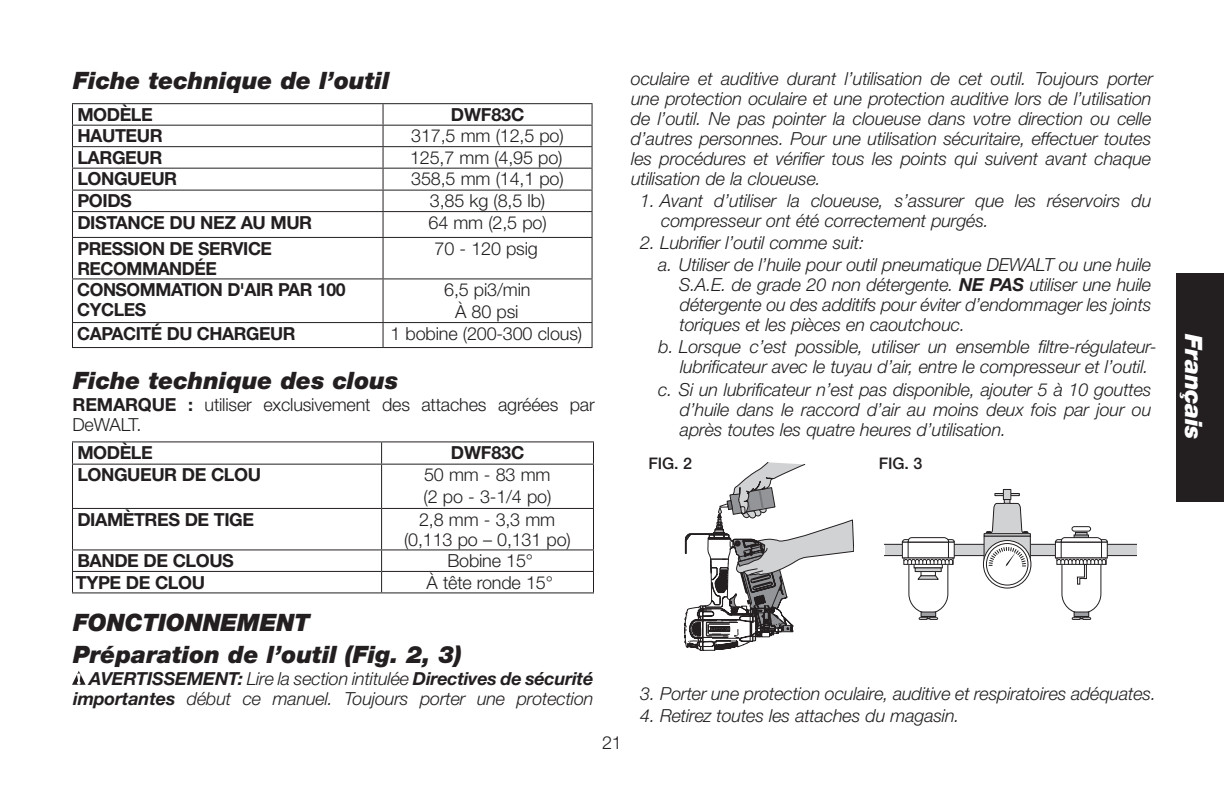
<style>
.page{position:relative;width:1224px;height:792px;background:#fff}
.page>*{position:absolute;margin:0;border:0;box-sizing:border-box;transform-origin:0 0}
.t1{font:italic 900 24px/32px "Helvetica Neue LT Std";color:#231f20}
.t2{font:italic 900 24px "Helvetica Neue LT Std";color:#fff}
.t3{font:italic 300 18px/20px "Helvetica Neue LT Std";letter-spacing:-.01em;color:#231f20;text-align:justify}
.t4{font:300 18px/22.2px "Helvetica Neue LT Std";letter-spacing:-.01em;color:#231f20;text-align:center}
.t5{font:700 18px/20px "Helvetica Neue LT Std";letter-spacing:-.025em;color:#231f20}
.t6{font:500 16px "Helvetica Neue LT Std";letter-spacing:-.01em;color:#231f20}
.s1{font-weight:700}
</style>
<div class="page">
<hr style="left:72px;top:146px;width:311px;height:1px;background:#231f20">
<hr style="left:383px;top:146px;width:210px;height:1px;background:#231f20">
<hr style="left:72px;top:168px;width:311px;height:1px;background:#231f20">
<hr style="left:383px;top:168px;width:210px;height:1px;background:#231f20">
<hr style="left:72px;top:190px;width:311px;height:1px;background:#231f20">
<hr style="left:383px;top:190px;width:210px;height:1px;background:#231f20">
<hr style="left:72px;top:211px;width:311px;height:1px;background:#231f20">
<hr style="left:383px;top:211px;width:210px;height:1px;background:#231f20">
<hr style="left:72px;top:237px;width:311px;height:1px;background:#231f20">
<hr style="left:72px;top:238px;width:1px;height:40px;background:#231f20">
<hr style="left:383px;top:237px;width:210px;height:1px;background:#231f20">
<hr style="left:383px;top:238px;width:1px;height:40px;background:#231f20">
<hr style="left:592px;top:238px;width:1px;height:40px;background:#231f20">
<hr style="left:72px;top:278px;width:311px;height:1px;background:#231f20">
<hr style="left:72px;top:279px;width:1px;height:43px;background:#231f20">
<hr style="left:383px;top:278px;width:210px;height:1px;background:#231f20">
<hr style="left:383px;top:279px;width:1px;height:43px;background:#231f20">
<hr style="left:592px;top:279px;width:1px;height:43px;background:#231f20">
<hr style="left:72px;top:322px;width:311px;height:1px;background:#231f20">
<svg style="left:72px;top:323px;width:1px;height:24px"></svg>
<hr style="left:383px;top:322px;width:210px;height:1px;background:#231f20">
<svg style="left:383px;top:323px;width:1px;height:24px"></svg>
<svg style="left:592px;top:323px;width:1px;height:24px"></svg>
<hr style="left:72px;top:347px;width:311px;height:1px;background:#231f20">
<hr style="left:383px;top:347px;width:210px;height:1px;background:#231f20">
<hr style="left:72px;top:103px;width:311px;height:1px;background:#231f20">
<svg style="left:72px;top:104px;width:1px;height:133px"></svg>
<hr style="left:383px;top:103px;width:210px;height:1px;background:#231f20">
<svg style="left:383px;top:104px;width:1px;height:133px"></svg>
<svg style="left:592px;top:104px;width:1px;height:133px"></svg>
<hr style="left:72px;top:125px;width:311px;height:1px;background:#231f20">
<hr style="left:383px;top:125px;width:210px;height:1px;background:#231f20">
<hr style="left:72px;top:441px;width:310px;height:1px;background:#231f20">
<svg style="left:72px;top:442px;width:1px;height:22px"></svg>
<hr style="left:382px;top:441px;width:212px;height:1px;background:#231f20">
<svg style="left:381px;top:442px;width:1px;height:22px"></svg>
<svg style="left:593px;top:442px;width:1px;height:22px"></svg>
<hr style="left:72px;top:464px;width:310px;height:1px;background:#231f20">
<hr style="left:72px;top:465px;width:1px;height:43px;background:#231f20">
<hr style="left:382px;top:464px;width:212px;height:1px;background:#231f20">
<hr style="left:381px;top:465px;width:1px;height:43px;background:#231f20">
<hr style="left:593px;top:465px;width:1px;height:43px;background:#231f20">
<hr style="left:72px;top:508px;width:310px;height:1px;background:#231f20">
<hr style="left:72px;top:509px;width:1px;height:40px;background:#231f20">
<hr style="left:382px;top:508px;width:212px;height:1px;background:#231f20">
<hr style="left:381px;top:509px;width:1px;height:40px;background:#231f20">
<hr style="left:593px;top:509px;width:1px;height:40px;background:#231f20">
<hr style="left:72px;top:549px;width:310px;height:1px;background:#231f20">
<hr style="left:382px;top:549px;width:212px;height:1px;background:#231f20">
<hr style="left:72px;top:571px;width:310px;height:1px;background:#231f20">
<svg style="left:72px;top:550px;width:1px;height:42px"></svg>
<hr style="left:382px;top:571px;width:212px;height:1px;background:#231f20">
<svg style="left:381px;top:550px;width:1px;height:42px"></svg>
<svg style="left:593px;top:550px;width:1px;height:42px"></svg>
<hr style="left:72px;top:592px;width:310px;height:1px;background:#231f20">
<hr style="left:382px;top:592px;width:212px;height:1px;background:#231f20">
<svg style="left:72px;top:671px;width:14px;height:14px"></svg>
<svg style="left:684px;top:462px;width:170px;height:189px"></svg>
<div style="left:646px;top:458px;width:49px;height:20px;background:#fff"></div>
<div style="left:995px;top:493px;width:25px;height:3px;border:1px solid #231f20"></div>
<div style="left:1004px;top:492px;width:6px;height:11px;background:#d1d2d4"></div>
<div style="left:1004px;top:492px;width:6px;height:12px;border:1px solid #231f20"></div>
<div style="left:1003px;top:489px;width:8px;height:11px;background:#d1d2d4"></div>
<div style="left:1003px;top:489px;width:8px;height:11px;border:1px solid #231f20"></div>
<svg style="left:885px;top:503px;width:251px;height:117px"></svg>
<div style="left:1176px;top:273px;width:48px;height:228px;background:#231f20"></div>
<h1 class="t1" style="left:73px;top:64px;width:318px">Fiche technique de l’outil</h1>
<p class="t5" style="left:77px;top:104px;width:77px">MODÈLE</p>
<p class="t5" style="left:451px;top:104px;width:75px">DWF83C</p>
<p class="t5" style="left:77px;top:126px;width:87px">HAUTEUR</p>
<p class="t4" style="left:411px;top:124px;width:154px">317,5 mm (12,5 po)</p>
<p class="t5" style="left:77px;top:147px;width:86px">LARGEUR</p>
<p class="t4" style="left:410px;top:146px;width:154px">125,7 mm (4,95 po)</p>
<p class="t5" style="left:77px;top:169px;width:101px">LONGUEUR</p>
<p class="t4" style="left:411px;top:167px;width:154px">358,5 mm (14,1 po)</p>
<p class="t5" style="left:77px;top:190px;width:56px">POIDS</p>
<p class="t4" style="left:430px;top:189px;width:117px">3,85 kg (8,5 lb)</p>
<p class="t5" style="left:77px;top:212px;width:236px">DISTANCE DU NEZ AU MUR</p>
<p class="t4" style="left:429px;top:211px;width:120px">64 mm (2,5 po)</p>
<p class="t5" style="left:77px;top:238px;width:196px">PRESSION DE SERVICE<br>RECOMMANDÉE</p>
<p class="t4" style="left:435px;top:237px;width:105px">70 - 120 psig</p>
<p class="t5" style="left:77px;top:279px;width:270px">CONSOMMATION D'AIR PAR 100<br>CYCLES</p>
<p class="t4" style="left:444px;top:278px;width:88px">6,5 pi3/min<br>À 80 psi</p>
<p class="t5" style="left:77px;top:323px;width:220px">CAPACITÉ DU CHARGEUR</p>
<p class="t4" style="left:390px;top:322px;width:193px">1 bobine (200-300 clous)</p>
<h1 class="t1" style="left:73px;top:364px;width:327px">Fiche technique des clous</h1>
<p class="t4" style="left:73px;top:394px;width:524px;line-height:20px;text-align:left"><span class="s1">REMARQUE :</span> utiliser exclusivement des attaches agréées par<br>DeWALT.</p>
<p class="t5" style="left:77px;top:442px;width:77px">MODÈLE</p>
<p class="t5" style="left:451px;top:442px;width:75px">DWF83C</p>
<p class="t5" style="left:77px;top:465px;width:185px">LONGUEUR DE CLOU</p>
<p class="t4" style="left:424px;top:463px;width:129px;text-align:left">50 mm - 83 mm (2 po - 3-1/4 po)</p>
<p class="t5" style="left:77px;top:509px;width:178px">DIAMÈTRES DE TIGE</p>
<p class="t4" style="left:404px;top:509px;width:168px;line-height:20px">2,8 mm - 3,3 mm (0,113 po – 0,131 po)</p>
<p class="t5" style="left:77px;top:550px;width:158px">BANDE DE CLOUS</p>
<p class="t4" style="left:447px;top:549px;width:87px">Bobine 15°</p>
<p class="t5" style="left:76px;top:572px;width:131px">TYPE DE CLOU</p>
<p class="t4" style="left:427px;top:571px;width:128px">À tête ronde 15°</p>
<h1 class="t1" style="left:73px;top:606px;width:391px">FONCTIONNEMENT<br>Préparation de l’outil (Fig. 2, 3)</h1>
<p class="t3" style="left:73px;top:668px;width:522px;text-align:right"><span class="s1">AVERTISSEMENT:</span> Lire la section intitulée <span class="s1">Directives de sécurité importantes</span> début ce manuel. Toujours porter une protection</p>
<p class="t4" style="left:602px;top:731px;width:21px">21</p>
<p class="t3" style="left:631px;top:68px;width:524px">oculaire et auditive durant l’utilisation de cet outil. Toujours porter une protection oculaire et une protection auditive lors de l’utilisation de l’outil. Ne pas pointer la cloueuse dans votre direction ou celle d’autres personnes. Pour une utilisation sécuritaire, effectuer toutes les procédures et vérifier tous les points qui suivent avant chaque utilisation de la cloueuse.</p>
<p class="t3" style="left:661px;top:190px;width:492px;text-indent:-21px">1. Avant d’utiliser la cloueuse, s’assurer que les réservoirs du compresseur ont été correctement purgés.</p>
<p class="t3" style="left:658px;top:231px;width:494px;line-height:22.2px;text-indent:-18px">2. Lubrifier l’outil comme suit:<br>a. Utiliser de l’huile pour outil pneumatique DEWALT ou une huile</p>
<p class="t3" style="left:679px;top:275px;width:474px">S.A.E. de grade 20 non détergente. <span class="s1">NE PAS</span> utiliser une huile détergente ou des additifs pour éviter d’endommager les joints toriques et les pièces en caoutchouc.</p>
<p class="t3" style="left:680px;top:337px;width:478px;text-indent:-22px">b. Lorsque c’est possible, utiliser un ensemble filtre-régulateur&shy;lubrificateur avec le tuyau d’air, entre le compresseur et l’outil.</p>
<p class="t3" style="left:680px;top:379px;width:473px;text-indent:-22px">c. Si un lubrificateur n’est pas disponible, ajouter 5 à 10 gouttes d’huile dans le raccord d’air au moins deux fois par jour ou après toutes les quatre heures d’utilisation.</p>
<p class="t6" style="left:649px;top:454px;width:45px">FIG. 2</p>
<p class="t6" style="left:879px;top:454px;width:45px">FIG. 3</p>
<p class="t3" style="left:640px;top:683px;width:517px">3. Porter une protection oculaire, auditive et respiratoires adéquates.</p>
<p class="t3" style="left:640px;top:705px;width:321px">4. Retirez toutes les attaches du magasin.</p>
<h1 class="t2" style="left:1208px;top:334px;width:107px;rotate:90deg">Français</h1>
</div>
